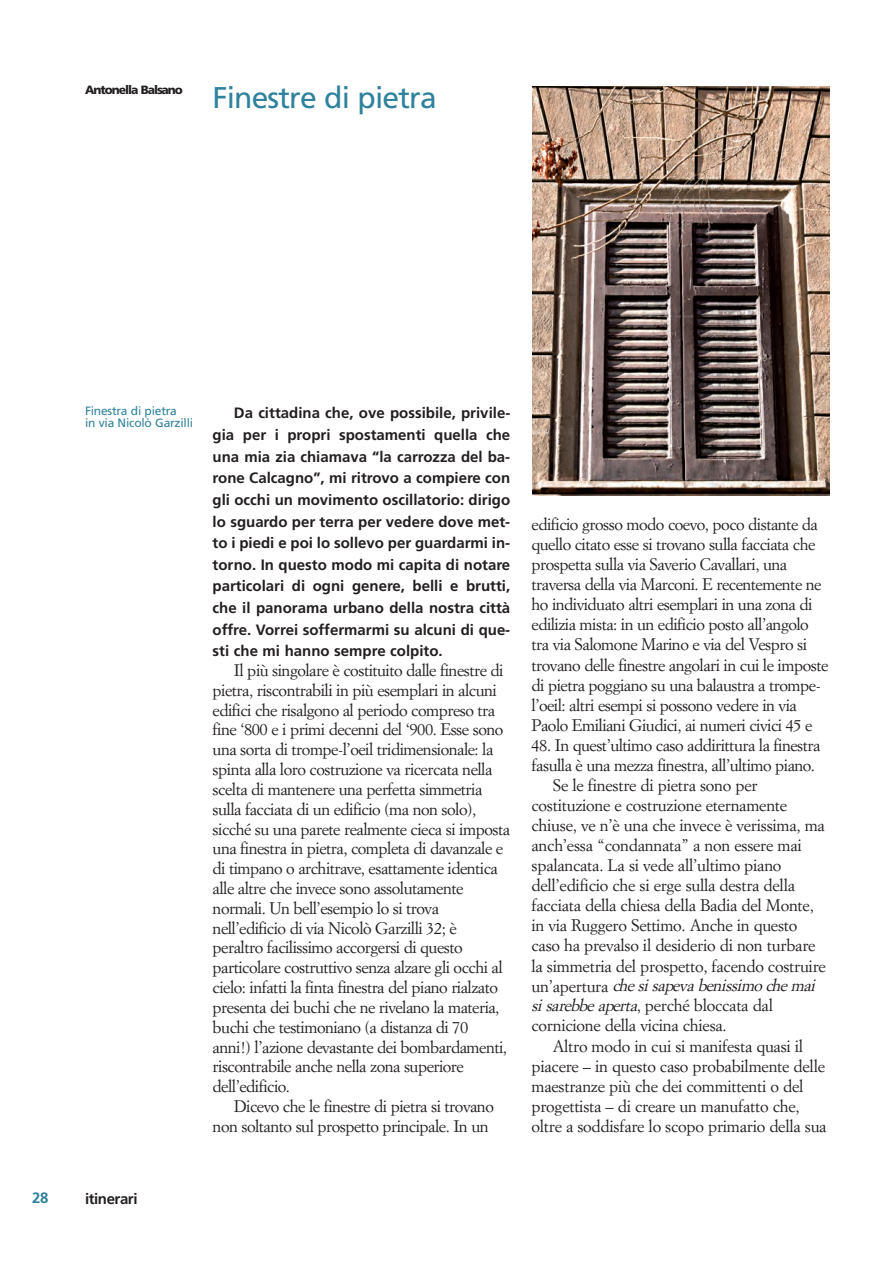
<style>
.page{position:relative;width:893px;height:1263px;background:#fff}
.page>*{position:absolute;margin:0;border:0;box-sizing:border-box;transform-origin:0 0}
.t1{font:30px "Frutiger LT Std";letter-spacing:-.03em;color:#30829c}
.t2{font:16.5px/19.8px "Simoncini Garamond";letter-spacing:-.03em;color:#231f20}
.t3{font:italic 16.5px "Simoncini Garamond";color:#231f20}
.t4{font:700 15px/21.6px "Frutiger";color:#231f20;text-align:justify}
.t5{font:700 15px "Frutiger";letter-spacing:-.03em;color:#231f20}
.t6{font:700 15px "Frutiger";color:#30829c}
.t7{font:12px/12px "Frutiger LT Std";letter-spacing:-.015em;color:#30829c}
.t8{font:900 12px "Frutiger";letter-spacing:-.085em;color:#231f20}
.s1{font-style:normal}
.s2{font-style:italic}
</style>
<div class="page">
<img style="left:533px;top:86px;width:296px;height:410px">
<p class="t8" style="left:85px;top:85px;width:99px">Antonella Balsano</p>
<h1 class="t1" style="left:213px;top:85px;width:226px">Finestre di pietra</h1>
<p class="t6" style="left:32px;top:1192px;width:18px">28</p>
<p class="t7" style="left:85px;top:406px;width:110px">Finestra di pietra<br>in via Nicolò Garzilli</p>
<p class="t4" style="left:213px;top:404px;width:299px;text-indent:21px">Da cittadina che, ove possibile, privile&shy;gia per i propri spostamenti quella che una mia zia chiamava “la carrozza del ba&shy;rone Calcagno”, mi ritrovo a compiere con gli occhi un movimento oscillatorio: dirigo lo sguardo per terra per vedere dove met&shy;to i piedi e poi lo sollevo per guardarmi in&shy;torno. In questo modo mi capita di notare particolari di ogni genere, belli e brutti, che il panorama urbano della nostra città offre. Vorrei soffermarmi su alcuni di que&shy;sti che mi hanno sempre colpito.</p>
<p class="t2" style="left:213px;top:661px;width:299px;text-indent:21px">Il più singolare è costituito dalle finestre di pietra, riscontrabili in più esemplari in alcuni edifici che risalgono al periodo compreso tra fine ‘800 e i primi decenni del ‘900. Esse sono una sorta di trompe-l’oeil tridimensionale: la spinta alla loro costruzione va ricercata nella scelta di mantenere una perfetta simmetria sulla facciata di un edificio (ma non solo), sicché su una parete realmente cieca si imposta una finestra in pietra, completa di davanzale e di timpano o architrave, esattamente identica alle altre che invece sono assolutamente normali. Un bell’esempio lo si trova nell’edificio di via Nicolò Garzilli 32; è peraltro facilissimo accorgersi di questo particolare costruttivo senza alzare gli occhi al cielo: infatti la finta finestra del piano rialzato presenta dei buchi che ne rivelano la materia, buchi che testimoniano (a distanza di 70 anni!) l’azione devastante dei bombardamenti, riscontrabile anche nella zona superiore dell’edificio.</p>
<p class="t2" style="left:213px;top:1097px;width:283px;text-indent:21px">Dicevo che le finestre di pietra si trovano non soltanto sul prospetto principale. In un</p>
<p class="t2" style="left:532px;top:515px;width:298px">edificio grosso modo coevo, poco distante da quello citato esse si trovano sulla facciata che prospetta sulla via Saverio Cavallari, una traversa della via Marconi. E recentemente ne ho individuato altri esemplari in una zona di edilizia mista: in un edificio posto all’angolo tra via Salomone Marino e via del Vespro si trovano delle finestre angolari in cui le imposte di pietra poggiano su una balaustra a trompe&shy;l’oeil: altri esempi si possono vedere in via Paolo Emiliani Giudici, ai numeri civici 45 e</p>
<p class="t2" style="left:532px;top:736px;width:290px">48. In quest’ultimo caso addirittura la finestra</p>
<p class="t2" style="left:532px;top:756px;width:285px">fasulla è una mezza finestra, all’ultimo piano.</p>
<p class="t2" style="left:553px;top:776px;width:206px">Se le finestre di pietra sono per</p>
<p class="t2" style="left:532px;top:796px;width:257px">costituzione e costruzione eternamente</p>
<p class="t2" style="left:532px;top:817px;width:295px">chiuse, ve n’è una che invece è verissima, ma</p>
<p class="t2" style="left:532px;top:837px;width:272px">anch’essa “condannata” a non essere mai</p>
<p class="t2" style="left:532px;top:857px;width:251px">spalancata. La si vede all’ultimo piano</p>
<p class="t2" style="left:532px;top:877px;width:265px">dell’edificio che si erge sulla destra della</p>
<p class="t2" style="left:532px;top:897px;width:284px">facciata della chiesa della Badia del Monte,</p>
<p class="t2" style="left:532px;top:917px;width:267px">in via Ruggero Settimo. Anche in questo</p>
<p class="t2" style="left:532px;top:937px;width:285px">caso ha prevalso il desiderio di non turbare</p>
<p class="t2" style="left:532px;top:957px;width:296px">la simmetria del prospetto, facendo costruire</p>
<p class="t3" style="left:532px;top:979px;width:288px"><span class="s1">u n ’ a p e r t u r a</span> chesisapeva benissimochemai</p>
<p class="t2" style="left:531px;top:997px;width:243px"><span class="s2">sisarebbeaperta</span>, perché bloccata dal</p>
<p class="t2" style="left:531px;top:1017px;width:197px">cornicione della vicina chiesa.</p>
<p class="t2" style="left:553px;top:1037px;width:252px">Altro modo in cui si manifesta quasi il</p>
<p class="t2" style="left:531px;top:1057px;width:295px">piacere – in questo caso probabilmente delle</p>
<p class="t2" style="left:531px;top:1077px;width:273px">maestranze più che dei committenti o del</p>
<p class="t2" style="left:531px;top:1097px;width:270px">progettista – di creare un manufatto che,</p>
<p class="t2" style="left:531px;top:1117px;width:297px">oltre a soddisfare lo scopo primario della sua</p>
<p class="t5" style="left:85px;top:1192px;width:54px">itinerari</p>
</div>
